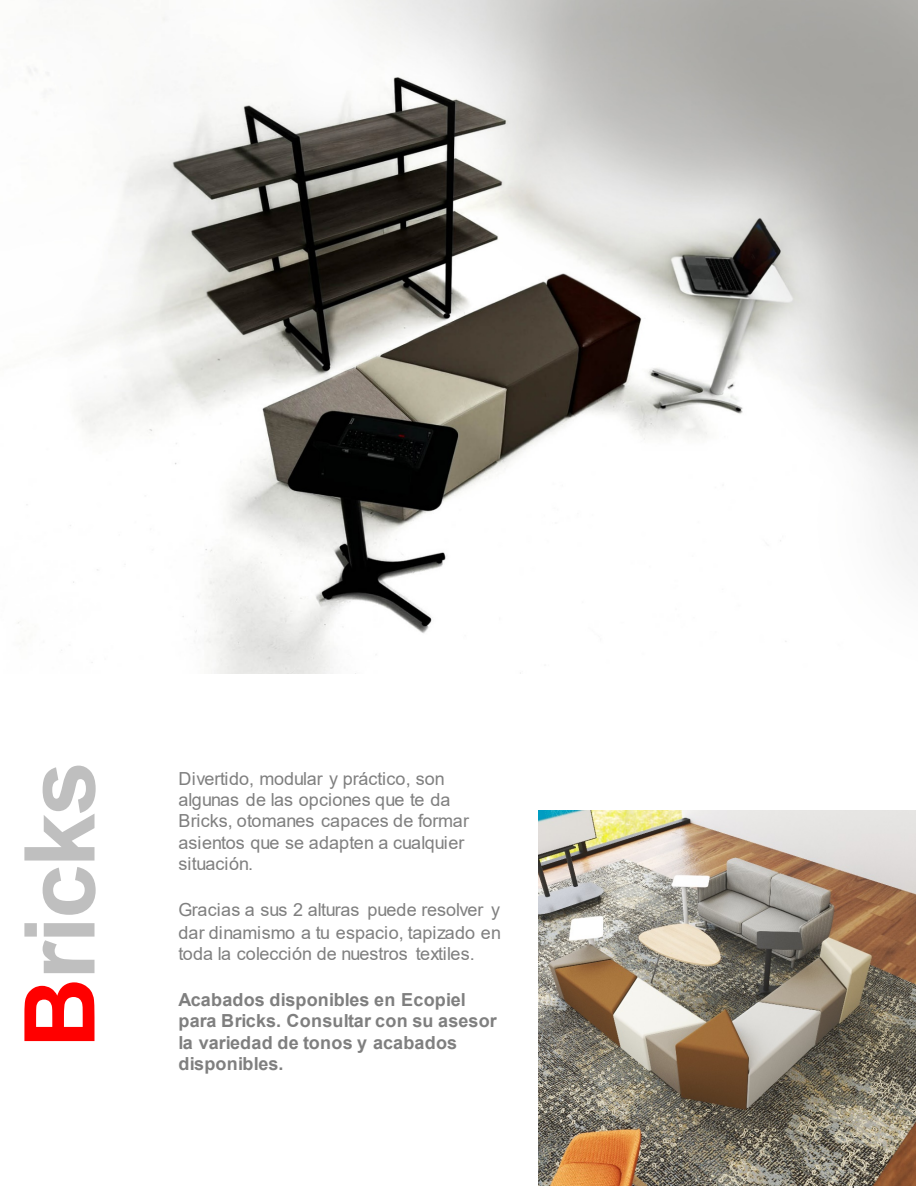
<style>
.page{position:relative;width:918px;height:1188px;background:#fff}
.page>*{position:absolute;margin:0;border:0;box-sizing:border-box;transform-origin:0 0}
.t1{font:700 97.8px "Arial";letter-spacing:-.025em;color:#bfbfbf}
.t2{font:18px/21.3px "Arial";letter-spacing:.005em;color:#7f7f7f}
.t3{font:700 18px/21.3px "Arial";letter-spacing:.005em;color:#7f7f7f}
.s1{color:#f00}
</style>
<div class="page">
<hr style="left:853px;top:1135px;width:1px;height:53px;background:#575756">
<img style="left:18px;top:0;width:900px;height:674px">
<img style="left:539px;top:810px;width:377px;height:376px">
<p class="t1" style="left:-9px;top:1048px;width:289px;rotate:-90deg"><span class="s1">B</span>ricks</p>
<p class="t2" style="left:178px;top:767px;width:292px">Divertido, modular y práctico, son algunas de las opciones que te da<br>Bricks, otomanes capaces de formar asientos que se adapten a cualquier situación.</p>
<p class="t2" style="left:178px;top:899px;width:324px;line-height:21.9px;text-align:justify">Gracias a sus 2 alturas puede resolver y dar dinamismo a tu espacio, tapizado en toda la colección de nuestros textiles.</p>
<p class="t3" style="left:178px;top:989px;width:320px">Acabados disponibles en Ecopiel para Bricks. Consultar con su asesor la variedad de tonos y acabados disponibles.</p>
</div>
